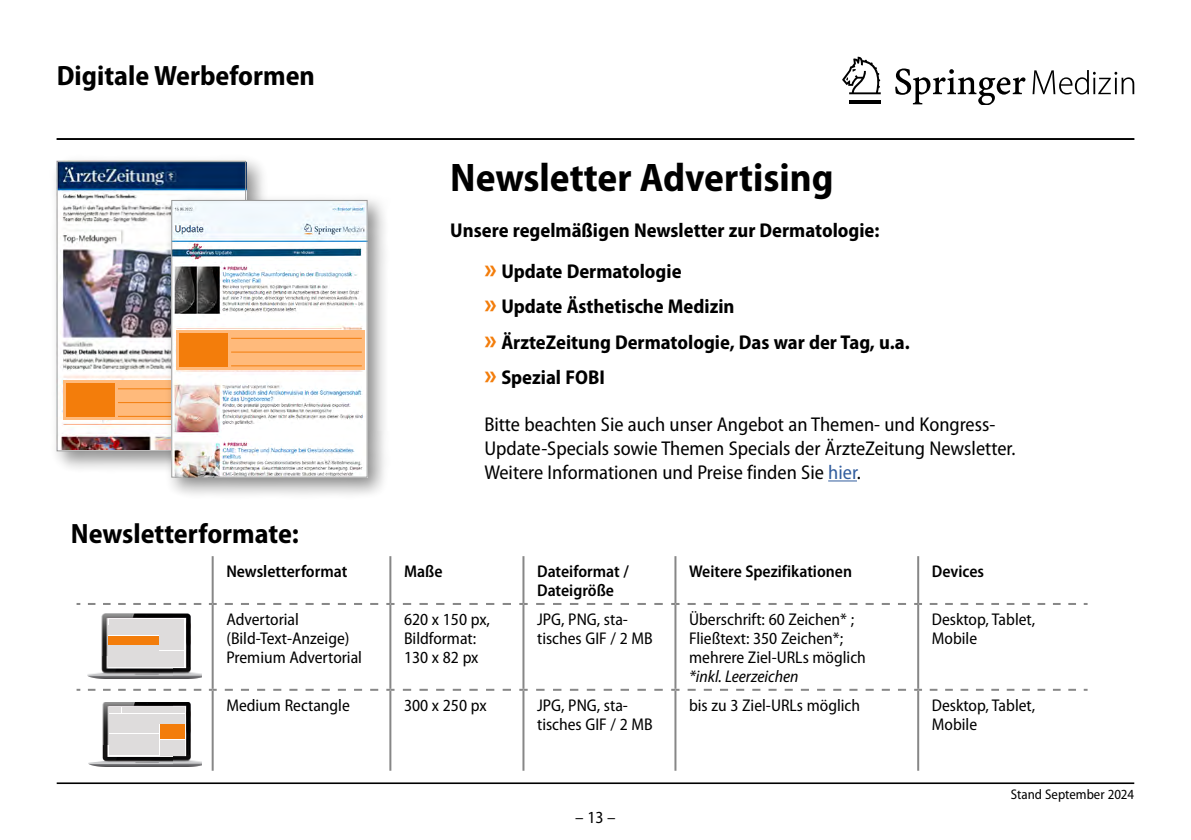
<style>
.page{position:relative;width:1191px;height:840px;background:#fff}
.page>*{position:absolute;margin:0;border:0;box-sizing:border-box;transform-origin:0 0}
.t1{font:700 semi-condensed 40px "Myriad Pro";color:#000}
.t2{font:700 semi-condensed 28px "Myriad Pro";color:#000}
.t3{font:semi-condensed 20px/24px "Myriad Pro";color:#000}
.t4{font:700 semi-condensed 20px/35.4px "Myriad Pro";color:#000}
.t5{font:semi-condensed 17px/19px "Myriad Pro";color:#000}
.t6{font:600 semi-condensed 17px/19px "Myriad Pro";color:#000}
.t7{font:italic semi-condensed 17px "Myriad Pro";color:#000}
.t8{font:semi-condensed 14px "Myriad Pro";color:#000}
.s1{font-size:28px;color:#f37d0b}
.s2{color:#335e9e}
</style>
<div class="page">
<svg style="left:842px;top:57px;width:38px;height:37px"></svg>
<hr style="left:849px;top:100px;width:31px;height:4px;background:#000">
<svg style="left:895px;top:68px;width:130px;height:37px"></svg>
<svg style="left:1032px;top:70px;width:102px;height:24px"></svg>
<hr style="left:57px;top:782px;width:1077px;height:1px;background:#000">
<hr style="left:57px;top:138px;width:1077px;height:2px;background:#000">
<svg style="left:828px;top:480px;width:29px;height:1px"></svg>
<div style="left:49px;top:153px;width:220px;height:321px;background:#000;opacity:.45"></div>
<img style="left:59px;top:163px;width:185px;height:286px">
<div style="left:57px;top:161px;width:189px;height:290px;border:1px solid #989898"></div>
<hr style="left:212px;top:556px;width:2px;height:46px;background:#878787">
<hr style="left:389px;top:556px;width:2px;height:46px;background:#878787">
<hr style="left:522px;top:556px;width:2px;height:46px;background:#878787">
<hr style="left:674px;top:556px;width:2px;height:46px;background:#878787">
<hr style="left:917px;top:556px;width:2px;height:46px;background:#878787">
<hr style="left:212px;top:604px;width:2px;height:84px;background:#878787">
<hr style="left:389px;top:604px;width:2px;height:84px;background:#878787">
<hr style="left:522px;top:604px;width:2px;height:84px;background:#878787">
<hr style="left:674px;top:604px;width:2px;height:84px;background:#878787">
<hr style="left:917px;top:604px;width:2px;height:84px;background:#878787">
<hr style="left:212px;top:690px;width:2px;height:80px;background:#878787">
<hr style="left:389px;top:690px;width:2px;height:80px;background:#878787">
<hr style="left:522px;top:690px;width:2px;height:80px;background:#878787">
<hr style="left:674px;top:690px;width:2px;height:80px;background:#878787">
<hr style="left:917px;top:690px;width:2px;height:80px;background:#878787">
<svg style="left:88px;top:602px;width:129px;height:2px"></svg>
<svg style="left:225px;top:602px;width:169px;height:2px"></svg>
<svg style="left:403px;top:602px;width:124px;height:2px"></svg>
<svg style="left:536px;top:602px;width:143px;height:2px"></svg>
<svg style="left:687px;top:602px;width:235px;height:2px"></svg>
<svg style="left:929px;top:603px;width:158px;height:1px"></svg>
<svg style="left:88px;top:688px;width:129px;height:2px"></svg>
<svg style="left:225px;top:688px;width:169px;height:2px"></svg>
<svg style="left:403px;top:688px;width:124px;height:2px"></svg>
<svg style="left:536px;top:688px;width:143px;height:2px"></svg>
<svg style="left:687px;top:688px;width:235px;height:2px"></svg>
<svg style="left:929px;top:688px;width:158px;height:2px"></svg>
<img style="left:88px;top:613px;width:113px;height:64px">
<div style="left:109px;top:618px;width:11px;height:6px;background:#dedcdc"></div>
<div style="left:121px;top:618px;width:63px;height:6px;background:#dedcdc"></div>
<div style="left:109px;top:625px;width:75px;height:9px;background:#dedcdc"></div>
<div style="left:160px;top:635px;width:24px;height:14px;background:#dedcdc"></div>
<div style="left:160px;top:651px;width:24px;height:15px;background:#dedcdc"></div>
<div style="left:109px;top:635px;width:50px;height:31px;background:#dedcdc"></div>
<div style="left:109px;top:635px;width:50px;height:9px;background:#f37d0b"></div>
<img style="left:89px;top:702px;width:112px;height:64px">
<div style="left:109px;top:707px;width:12px;height:5px;background:#dedcdc"></div>
<div style="left:122px;top:707px;width:63px;height:5px;background:#dedcdc"></div>
<div style="left:109px;top:713px;width:76px;height:9px;background:#dedcdc"></div>
<div style="left:160px;top:723px;width:25px;height:15px;background:#f37d0b"></div>
<div style="left:160px;top:739px;width:25px;height:15px;background:#dedcdc"></div>
<div style="left:109px;top:734px;width:50px;height:20px;background:#dedcdc"></div>
<div style="left:109px;top:723px;width:50px;height:9px;background:#dedcdc"></div>
<div style="left:63px;top:380px;width:189px;height:40px;background:#ffba7b"></div>
<div style="left:66px;top:383px;width:48px;height:33px;background:#f37d0b"></div>
<hr style="left:118px;top:388px;width:131px;height:1px;background:#f37d0b">
<hr style="left:118px;top:402px;width:131px;height:1px;background:#f37d0b">
<hr style="left:118px;top:415px;width:131px;height:1px;background:#f37d0b">
<div style="left:164px;top:192px;width:227px;height:308px;background:#000;opacity:.45"></div>
<img style="left:173px;top:202px;width:192px;height:273px">
<div style="left:171px;top:200px;width:196px;height:277px;border:1px solid #989898"></div>
<div style="left:177px;top:329px;width:188px;height:40px;background:#ffba7b"></div>
<div style="left:179px;top:333px;width:48px;height:33px;background:#f37d0b"></div>
<hr style="left:231px;top:337px;width:131px;height:1px;background:#f37d0b">
<hr style="left:231px;top:351px;width:131px;height:1px;background:#f37d0b">
<hr style="left:231px;top:365px;width:131px;height:1px;background:#f37d0b">
<h2 class="t2" style="left:57px;top:59px;width:260px">Digitale Werbeformen</h2>
<h1 class="t1" style="left:450px;top:155px;width:385px">Newsletter Advertising</h1>
<p class="t4" style="left:484px;top:210px;width:397px;line-height:41px;text-indent:-34px">Unsere regelmäßigen Newsletter zur Dermatologie: <span class="s1">»</span> Update Dermatologie</p>
<p class="t4" style="left:484px;top:289px;width:427px"><span class="s1">»</span> Update Ästhetische Medizin<br><span class="s1">»</span> ÄrzteZeitung Dermatologie, Das war der Tag, u.a. <span class="s1">»</span> Spezial FOBI</p>
<p class="t3" style="left:484px;top:412px;width:533px">Bitte beachten Sie auch unser Angebot an Themen- und Kongress-<br>Update-Specials sowie Themen Specials der ÄrzteZeitung Newsletter.<br>Weitere Informationen und Preise finden Sie <span class="s2">hier</span>.</p>
<h2 class="t2" style="left:71px;top:518px;width:230px">Newsletterformate:</h2>
<p class="t6" style="left:226px;top:561px;width:123px">Newsletterformat</p>
<p class="t6" style="left:404px;top:561px;width:40px">Maße</p>
<p class="t6" style="left:537px;top:561px;width:93px">Dateiformat /<br>Dateigröße</p>
<p class="t6" style="left:689px;top:561px;width:164px">Weitere Spezifikationen</p>
<p class="t6" style="left:932px;top:561px;width:54px">Devices</p>
<p class="t5" style="left:226px;top:609px;width:137px">Advertorial (Bild-Text-Anzeige)<br>Premium Advertorial</p>
<p class="t5" style="left:404px;top:609px;width:87px">620 x 150 px,<br>Bildformat:<br>130 x 82 px</p>
<p class="t5" style="left:537px;top:609px;width:117px">JPG, PNG, sta&shy;tisches GIF / 2 MB</p>
<p class="t5" style="left:689px;top:609px;width:178px">Überschrift: 60 Zeichen* ;<br>Fließtext: 350 Zeichen*; mehrere Ziel-URLs möglich</p>
<p class="t7" style="left:689px;top:666px;width:111px">*inkl. Leerzeichen</p>
<p class="t5" style="left:932px;top:609px;width:105px">Desktop, Tablet,<br>Mobile</p>
<p class="t5" style="left:226px;top:695px;width:125px">Medium Rectangle</p>
<p class="t5" style="left:404px;top:695px;width:84px">300 x 250 px</p>
<p class="t5" style="left:537px;top:695px;width:117px">JPG, PNG, sta&shy;tisches GIF / 2 MB</p>
<p class="t5" style="left:689px;top:695px;width:172px">bis zu 3 Ziel-URLs möglich</p>
<p class="t5" style="left:932px;top:695px;width:105px">Desktop, Tablet,<br>Mobile</p>
<p class="t5" style="left:575px;top:807px;width:42px">– 13 –</p>
<p class="t8" style="left:1011px;top:786px;width:125px">Stand September 2024</p>
</div>
